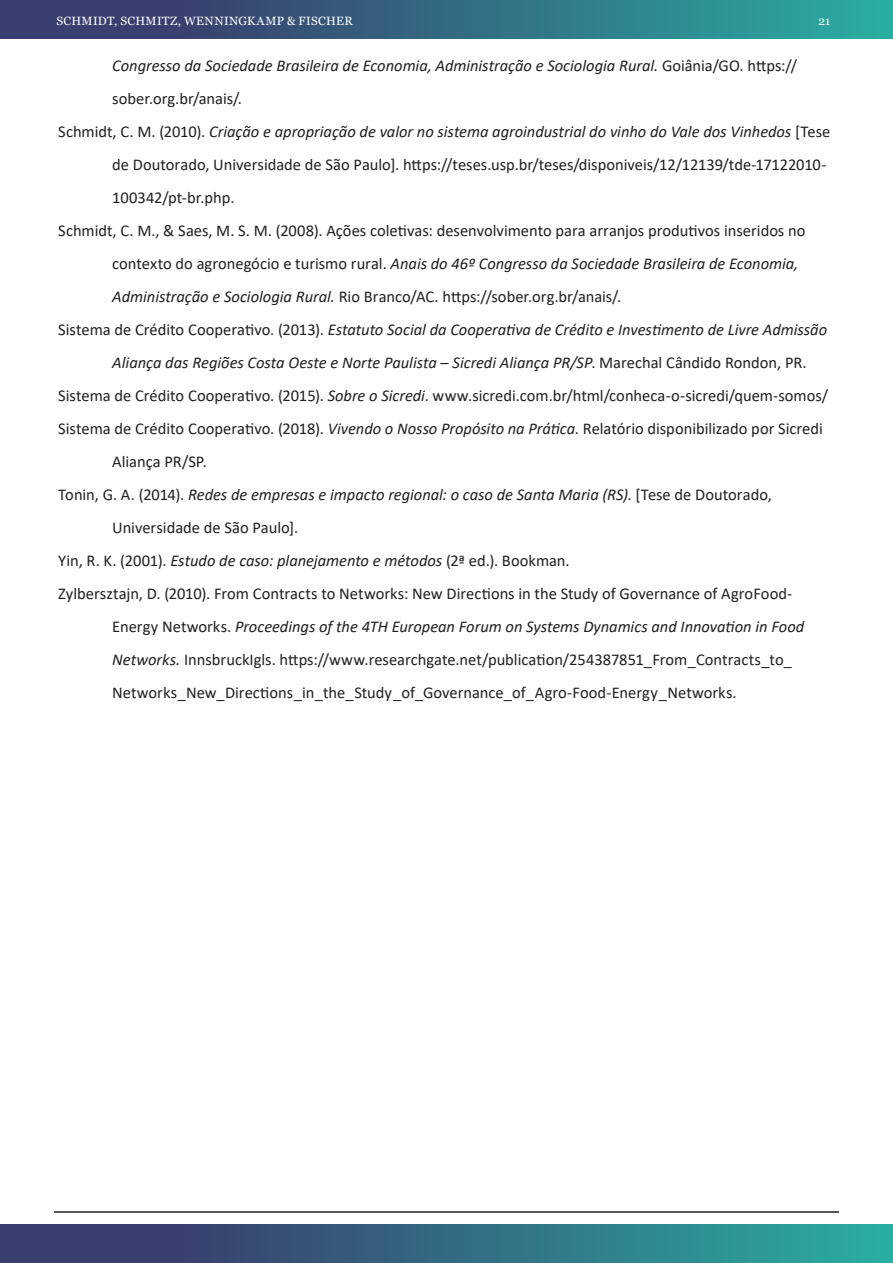
<style>
.page{position:relative;width:893px;height:1263px;background:#fff}
.page>*{position:absolute;margin:0;border:0;box-sizing:border-box;transform-origin:0 0}
.Referencias{font:16.5px/33px "Calibri";color:#231f20}
.Referencias-2{font:italic 16.5px/33px "Calibri";color:#231f20}
.t1{font:12px "Georgia";letter-spacing:.025em;color:#fff}
.s1{font-style:normal}
.s2{font-style:italic}
</style>
<div class="page">
<div style="left:0;top:0;width:893px;height:38px;background:linear-gradient(to right,#3b2e66,#2baaa0)"></div>
<div style="left:0;top:1225px;width:893px;height:38px;background:linear-gradient(to right,#3b2e66,#2baaa0)"></div>
<hr style="left:54px;top:1211px;width:785px;height:2px;background:#231f20">
<p class="t1" style="left:56px;top:13px;width:298px">SCHMIDT, SCHMITZ, WENNINGKAMP &amp; FISCHER</p>
<p class="t1" style="left:818px;top:13px;width:13px">21</p>
<p class="Referencias-2" style="left:112px;top:48px;width:686px">Congresso da Sociedade Brasileira de Economia, Administração e Sociologia Rural. <span class="s1">Goiânia/GO. https:// sober.org.br/anais/.</span></p>
<p class="Referencias" style="left:112px;top:114px;width:720px;text-indent:-54px">Schmidt, C. M. (2010). <span class="s2">Criação e apropriação de valor no sistema agroindustrial do vinho do Vale dos Vinhedos</span> [Tese de Doutorado, Universidade de São Paulo]. https://teses.usp.br/teses/disponiveis/12/12139/tde-17122010-<br>100342/pt-br.php.</p>
<p class="Referencias" style="left:112px;top:213px;width:695px;text-indent:-54px">Schmidt, C. M., &amp; Saes, M. S. M. (2008). Ações coletivas: desenvolvimento para arranjos produtivos inseridos no contexto do agronegócio e turismo rural. <span class="s2">Anais do 46º Congresso da Sociedade Brasileira de Economia,<br>Administração e Sociologia Rural.</span> Rio Branco/AC. https://sober.org.br/anais/.</p>
<p class="Referencias-2" style="left:112px;top:312px;width:716px;text-indent:-54px"><span class="s1">Sistema de Crédito Cooperativo. (2013).</span> Estatuto Social da Cooperativa de Crédito e Investimento de Livre Admissão<br>Aliança das Regiões Costa Oeste e Norte Paulista <span class="s1">–</span> Sicredi Aliança PR/SP<span class="s1">. Marechal Cândido Rondon, PR.</span></p>
<p class="Referencias" style="left:58px;top:378px;width:771px">Sistema de Crédito Cooperativo. (2015). <span class="s2">Sobre o Sicredi</span>. www.sicredi.com.br/html/conheca-o-sicredi/quem-somos/</p>
<p class="Referencias" style="left:112px;top:411px;width:712px;text-indent:-54px">Sistema de Crédito Cooperativo. (2018). <span class="s2">Vivendo o Nosso Propósito na Prática</span>. Relatório disponibilizado por Sicredi<br>Aliança PR/SP.</p>
<p class="Referencias" style="left:112px;top:477px;width:661px;text-indent:-54px">Tonin, G. A. (2014). <span class="s2">Redes de empresas e impacto regional: o caso de Santa Maria (RS)</span>. [Tese de Doutorado,<br>Universidade de São Paulo].</p>
<p class="Referencias-2" style="left:58px;top:543px;width:513px"><span class="s1">Yin, R. K. (2001).</span> Estudo de caso: planejamento e métodos <span class="s1">(2ª ed.). Bookman.</span></p>
<p class="Referencias" style="left:112px;top:576px;width:694px;text-indent:-54px">Zylbersztajn, D. (2010). From Contracts to Networks: New Directions in the Study of Governance of AgroFood-Energy Networks. <span class="s2">Proceedings of the 4TH European Forum on Systems Dynamics and Innovation in Food Networks.</span> InnsbruckIgls. https://www.researchgate.net/publication/254387851_From_Contracts_to_ Networks_New_Directions_in_the_Study_of_Governance_of_Agro-Food-Energy_Networks.</p>
</div>
